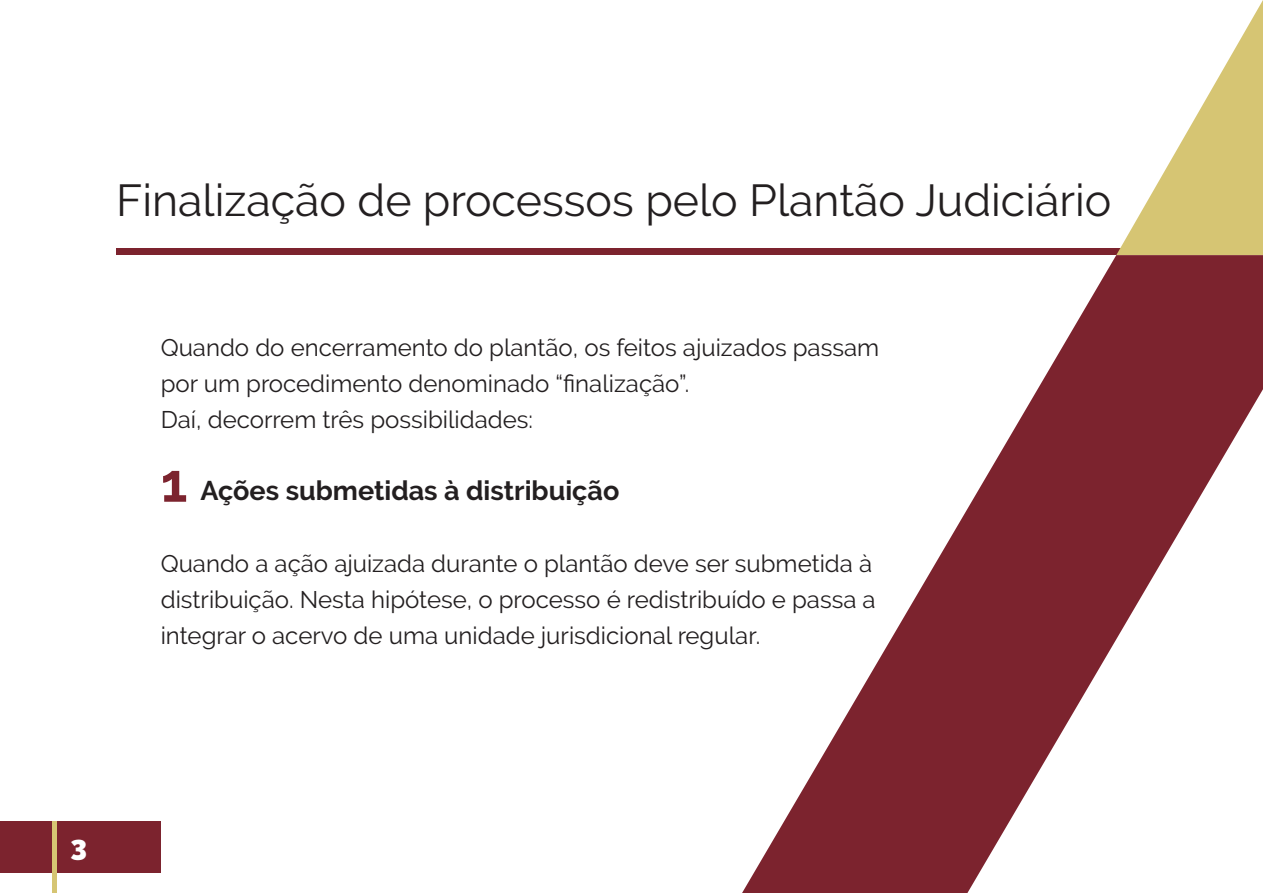
<style>
.page{position:relative;width:1263px;height:893px;background:#fff}
.page>*{position:absolute;margin:0;border:0;box-sizing:border-box;transform-origin:0 0}
.List_Paragraph{font:700 54px "Raleway";color:#7c232e}
.t1{font:44.7px "Raleway";color:#231f20}
.t2{font:900 28.5px "Raleway";color:#fff}
.List_Paragraph-2{font:700 27px "Raleway";color:#231f20}
.List_Paragraph-3{font:24px/36px "Raleway";color:#231f20}
</style>
<div class="page">
<div style="left:116px;top:249px;width:1078px;height:6px;background:#7c232e"></div>
<div style="left:0;top:821px;width:161px;height:51px;background:#7c232e"></div>
<div style="left:52px;top:821px;width:5px;height:72px;background:#d6c573"></div>
<svg style="left:1116px;top:0;width:147px;height:255px"></svg>
<svg style="left:742px;top:255px;width:521px;height:638px"></svg>
<p class="t1" style="left:116px;top:175px;width:997px">Finalização de processos pelo Plantão Judiciário</p>
<p class="List_Paragraph-3" style="left:161px;top:330px;width:720px">Quando do encerramento do plantão, os feitos ajuizados passam por um procedimento denominado “finalização .“</p>
<p class="List_Paragraph-3" style="left:161px;top:402px;width:374px">Daí, decorrem três possibilidades:</p>
<p class="List_Paragraph" style="left:161px;top:452px;width:28px">1</p>
<p class="List_Paragraph-2" style="left:200px;top:475px;width:420px">Ações submetidas à distribuição</p>
<p class="List_Paragraph-3" style="left:161px;top:546px;width:716px">Quando a ação ajuizada durante o plantão deve ser submetida à distribuição. Nesta hipótese o, processo é redistribuído e passa a integrar o acervo de uma unidade jurisdicional regular.</p>
<p class="t2" style="left:71px;top:829px;width:18px">3</p>
</div>
